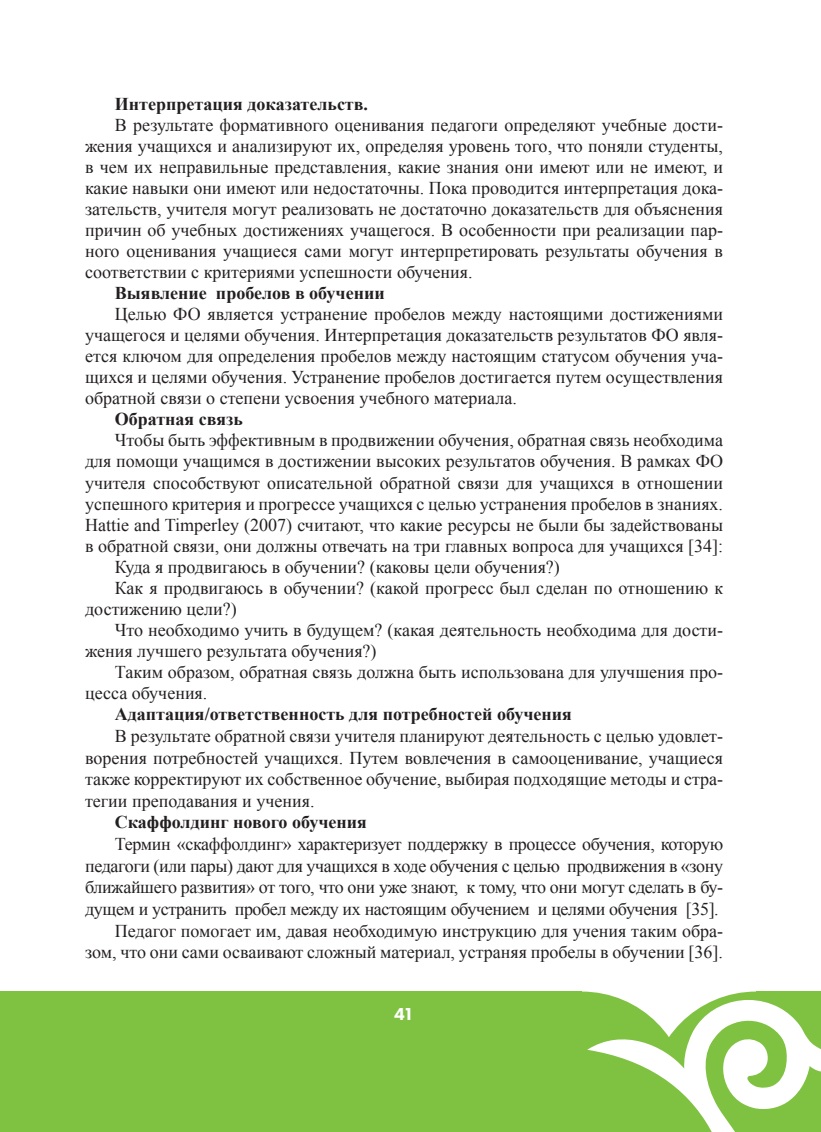
<style>
.page{position:relative;width:821px;height:1132px;background:#fff}
.page>*{position:absolute;margin:0;border:0;box-sizing:border-box;transform-origin:0 0}
.t1{font:18px/21px "Times New Roman";color:#231f20;text-align:justify}
.t2{font:18px/21.6px "Times New Roman";letter-spacing:-.02em;color:#231f20;text-align:right}
.t3{font:700 18px "Times New Roman";color:#231f20}
.t4{font:800 18px "Futura New";color:#fff}
</style>
<div class="page">
<div style="left:0;top:991px;width:581px;height:140px;background:#7fc241"></div>
<svg style="left:581px;top:991px;width:240px;height:140px"></svg>
<p class="t3" style="left:115px;top:92px;width:255px">Интерпретация доказательств.</p>
<p class="t1" style="left:85px;top:114px;width:639px;text-indent:30px">В результате формативного оценивания педагоги определяют учебные дости&shy;жения учащихся и анализируют их, определяя уровень того, что поняли студенты, в чем их неправильные представления, какие знания они имеют или не имеют, и какие навыки они имеют или недостаточны. Пока проводится интерпретация дока&shy;зательств, учителя могут реализовать не достаточно доказательств для объяснения причин об учебных достижениях учащегося. В особенности при реализации пар&shy;ного оценивания учащиеся сами могут интерпретировать результаты обучения в соответствии с критериями успешности обучения.</p>
<p class="t3" style="left:115px;top:281px;width:271px">Выявление пробелов в обучении</p>
<p class="t1" style="left:85px;top:303px;width:639px;text-indent:30px">Целью ФО является устранение пробелов между настоящими достижениями учащегося и целями обучения. Интерпретация доказательств результатов ФО явля&shy;ется ключом для определения пробелов между настоящим статусом обучения уча&shy;щихся и целями обучения. Устранение пробелов достигается путем осуществления обратной связи о степени усвоения учебного материала.</p>
<p class="t3" style="left:115px;top:407px;width:129px">Обратная связь</p>
<p class="t1" style="left:115px;top:429px;width:610px">Чтобы быть эффективным в продвижении обучения, обратная связь необходима</p>
<p class="t1" style="left:85px;top:450px;width:639px">для помощи учащимся в достижении высоких результатов обучения. В рамках ФО</p>
<p class="t1" style="left:85px;top:471px;width:639px">учителя способствуют описательной обратной связи для учащихся в отношении</p>
<p class="t1" style="left:85px;top:492px;width:639px">успешного критерия и прогрессе учащихся с целью устранения пробелов в знаниях.</p>
<p class="t1" style="left:85px;top:513px;width:639px">Hattie and Timperley (2007) считают, что какие ресурсы не были бы задействованы</p>
<p class="t1" style="left:85px;top:534px;width:639px">в обратной связи, они должны отвечать на три главных вопроса для учащихся [34]:</p>
<p class="t1" style="left:115px;top:555px;width:446px">Куда я продвигаюсь в обучении? (каковы цели обучения?)</p>
<p class="t1" style="left:115px;top:576px;width:610px">Как я продвигаюсь в обучении? (какой прогресс был сделан по отношению к</p>
<p class="t1" style="left:85px;top:597px;width:153px">достижению цели?)</p>
<p class="t1" style="left:115px;top:618px;width:610px">Что необходимо учить в будущем? (какая деятельность необходима для дости-</p>
<p class="t1" style="left:85px;top:639px;width:293px">жения лучшего результата обучения?)</p>
<p class="t1" style="left:115px;top:660px;width:610px">Таким образом, обратная связь должна быть использована для улучшения про-</p>
<p class="t1" style="left:85px;top:681px;width:124px">цесса обучения.</p>
<p class="t3" style="left:115px;top:701px;width:458px">Адаптация/ответственность для потребностей обучения</p>
<p class="t1" style="left:85px;top:724px;width:639px;line-height:21.6px;text-indent:30px">В результате обратной связи учителя планируют деятельность с целью удовлет&shy;ворения потребностей учащихся. Путем вовлечения в самооценивание, учащиеся также корректируют их собственное обучение, выбирая подходящие методы и стра&shy;тегии преподавания и учения.</p>
<p class="t3" style="left:115px;top:809px;width:254px">Скаффолдинг нового обучения</p>
<p class="t2" style="left:85px;top:832px;width:639px">Термин «скаффолдинг» характеризует поддержку в процессе обучения, которую педагоги (или пары) дают для учащихся в ходе обучения с целью продвижения в «зону ближайшего развития» от того, что они уже знают, к тому, что они могут сделать в бу&shy;дущем и устранить пробел между их настоящим обучением и целями обучения [35].<br>Педагог помогает им, давая необходимую инструкцию для учения таким обра&shy;зом, что они сами осваивают сложный материал, устраняя пробелы в обучении [36].</p>
<p class="t4" style="left:394px;top:1002px;width:22px">41</p>
</div>
